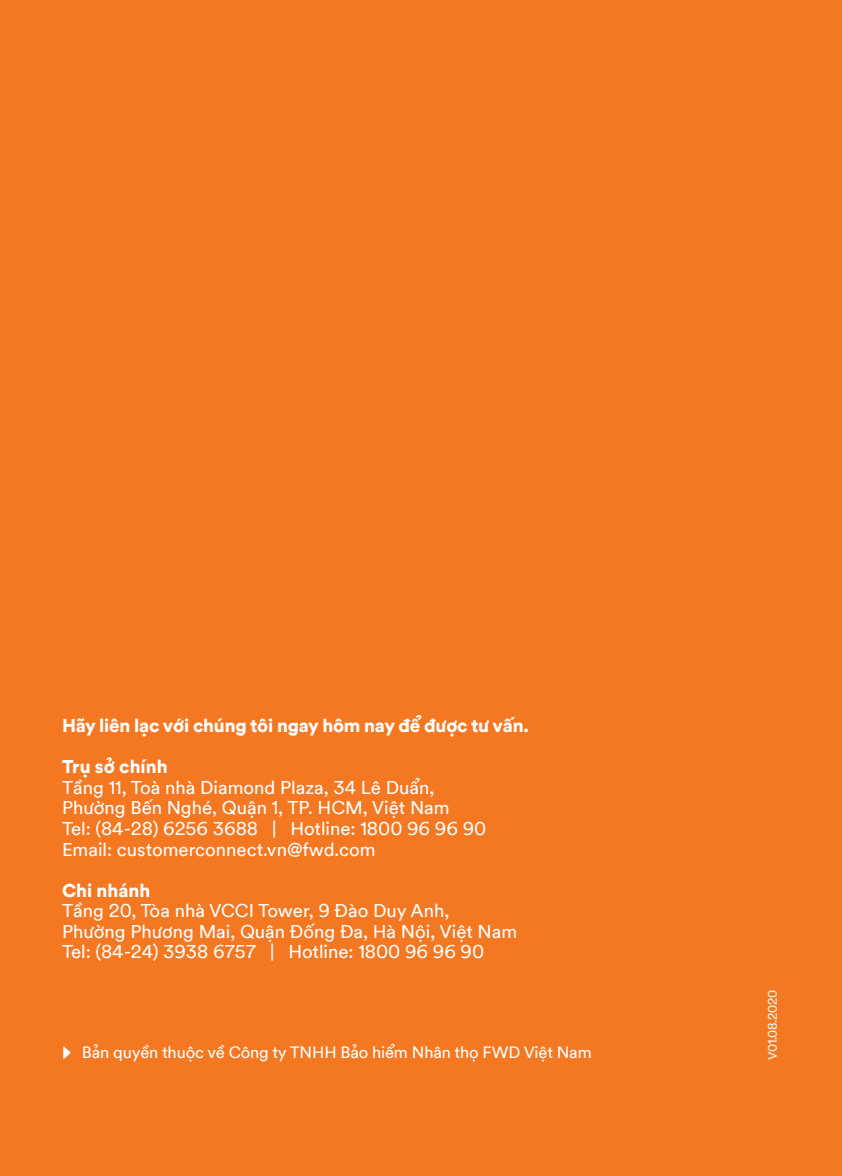
<style>
.page{position:relative;width:842px;height:1176px;background:#fff}
.page>*{position:absolute;margin:0;border:0;box-sizing:border-box;transform-origin:0 0}
.t1{font:18.4px/20.6px "FWD Circular Viet TT";color:#fff}
.t2{font:900 18.4px "FWD Circular Viet TT";letter-spacing:-.01em;color:#fff}
.t3{font:16.4px "FWD Circular Viet TT";letter-spacing:-.01em;color:#fff}
.t4{font:12.4px "FWD Circular Viet TT";letter-spacing:-.025em;color:#fff}
</style>
<div class="page">
<div style="left:0;top:0;width:842px;height:1175px;background:#f47721"></div>
<svg style="left:63px;top:1046px;width:8px;height:12px"></svg>
<p class="t2" style="left:62px;top:710px;width:468px">Hãy liên lạc với chúng tôi ngay hôm nay để được tư vấn.</p>
<p class="t2" style="left:62px;top:751px;width:107px">Trụ sở chính</p>
<p class="t1" style="left:62px;top:775px;width:426px">Tầng 11, Toà nhà Diamond Plaza, 34 Lê Duẩn, Phường Bến Nghé, Quận 1, TP. HCM, Việt Nam<br>Tel: (84-28) 6256 3688 | Hotline: 1800 96 96 90<br>Email: customerconnect.vn@fwd.com</p>
<p class="t2" style="left:62px;top:874px;width:90px">Chi nhánh</p>
<p class="t1" style="left:62px;top:898px;width:457px">Tầng 20, Tòa nhà VCCI Tower, 9 Đào Duy Anh,<br>Phường Phương Mai, Quận Đống Đa, Hà Nội, Việt Nam<br>Tel: (84-24) 3938 6757 | Hotline: 1800 96 96 90</p>
<p class="t3" style="left:82px;top:1039px;width:511px">Bản quyền thuộc về Công ty TNHH Bảo hiểm Nhân thọ FWD Việt Nam</p>
<p class="t4" style="left:763px;top:1060px;width:72px;rotate:-90deg">V01.08.2020</p>
</div>
